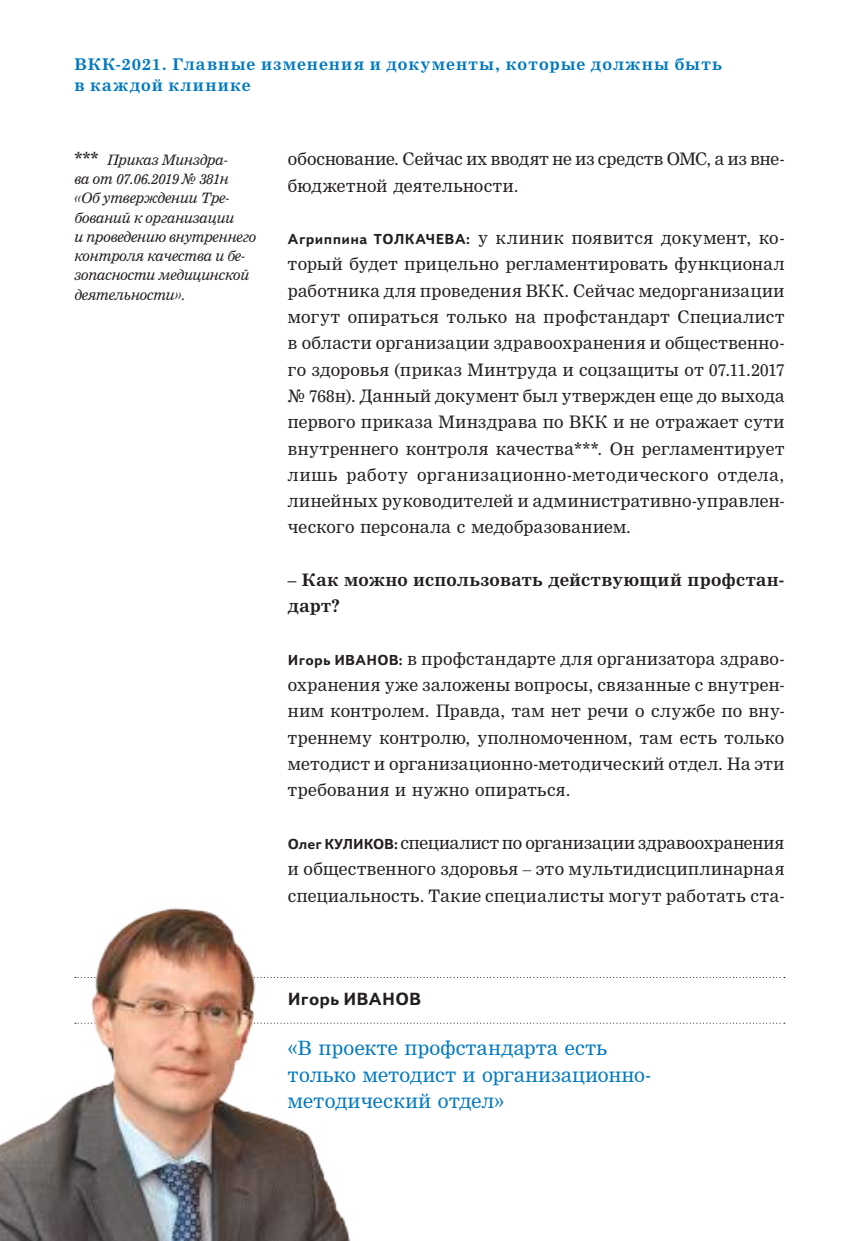
<style>
.page{position:relative;width:844px;height:1241px;background:#fff}
.page>*{position:absolute;margin:0;border:0;box-sizing:border-box;transform-origin:0 0}
.t1{font:19.25px/26.2px "Nimrod Cyr";letter-spacing:.02em;color:#0079c2}
.t2{font:700 17.5px "Textbook New";letter-spacing:.01em;color:#241f1f}
.t3{font:16.8px/26.2px "Nimrod Cyr";letter-spacing:.02em;color:#241f1f;text-align:justify}
.t4{font:700 16.8px/26.2px "Nimrod Cyr";letter-spacing:.025em;color:#241f1f}
.t5{font:700 15.75px/21px "Nimrod Cyr";letter-spacing:.07em;color:#0079c2}
.t6{font:14px/19.2px "Nimrod Cyr MT Inclined";letter-spacing:-.01em;color:#241f1f}
.s1{font-family:"Nimrod Cyr";font-size:17.5px}
.s2{font-family:"Textbook New";font-weight:700;font-size:14.35px}
</style>
<div class="page">
<svg style="left:354px;top:1022px;width:430px;height:1px"></svg>
<img style="left:0;top:908px;width:352px;height:332px">
<p class="t5" style="left:74px;top:54px;width:649px">ВКК-2021. Главные изменения и документы, которые должны быть в каждой клинике</p>
<p class="t6" style="left:74px;top:150px;width:183px"><span class="s1">***</span> Приказ Минздра-<br>ва от 07.06.2019 № 381н «Об утверждении Тре&shy;бований к организации<br>и проведению внутреннего контроля качества и бе&shy;зопасности медицинской деятельности».</p>
<p class="t3" style="left:288px;top:146px;width:498px">обоснование. Сейчас их вводят не из средств ОМС, а из вне&shy;бюджетной деятельности.</p>
<p class="t3" style="left:288px;top:225px;width:498px"><span class="s2">Агриппина ТОЛКАЧЕВА:</span> у клиник появится документ, ко&shy;торый будет прицельно регламентировать функционал работника для проведения ВКК. Сейчас медорганизации могут опираться только на профстандарт Специалист в области организации здравоохранения и общественно&shy;го здоровья (приказ Минтруда и соцзащиты от 07.11.2017 № 768н). Данный документ был утвержден еще до выхода первого приказа Минздрава по ВКК и не отражает сути внутреннего контроля качества***. Он регламентирует лишь работу организационно-методического отдела, линейных руководителей и административно-управлен&shy;ческого персонала с медобразованием.</p>
<p class="t4" style="left:288px;top:566px;width:498px">– Как можно использовать действующий профстан&shy;дарт?</p>
<p class="t3" style="left:288px;top:645px;width:498px"><span class="s2">Игорь ИВАНОВ:</span> в профстандарте для организатора здраво&shy;охранения уже заложены вопросы, связанные с внутрен&shy;ним контролем. Правда, там нет речи о службе по вну&shy;треннему контролю, уполномоченном, там есть только методист и организационно-методический отдел. На эти требования и нужно опираться.</p>
<p class="t3" style="left:288px;top:829px;width:498px"><span class="s2">Олег КУЛИКОВ:</span> специалист по организации здравоохранения и общественного здоровья – это мультидисциплинарная специальность. Такие специалисты могут работать ста-</p>
<p class="t2" style="left:288px;top:988px;width:135px">Игорь ИВАНОВ</p>
<p class="t1" style="left:288px;top:1035px;width:364px">«В проекте профстандарта есть только методист и организационно&shy;методический отдел»</p>
</div>
